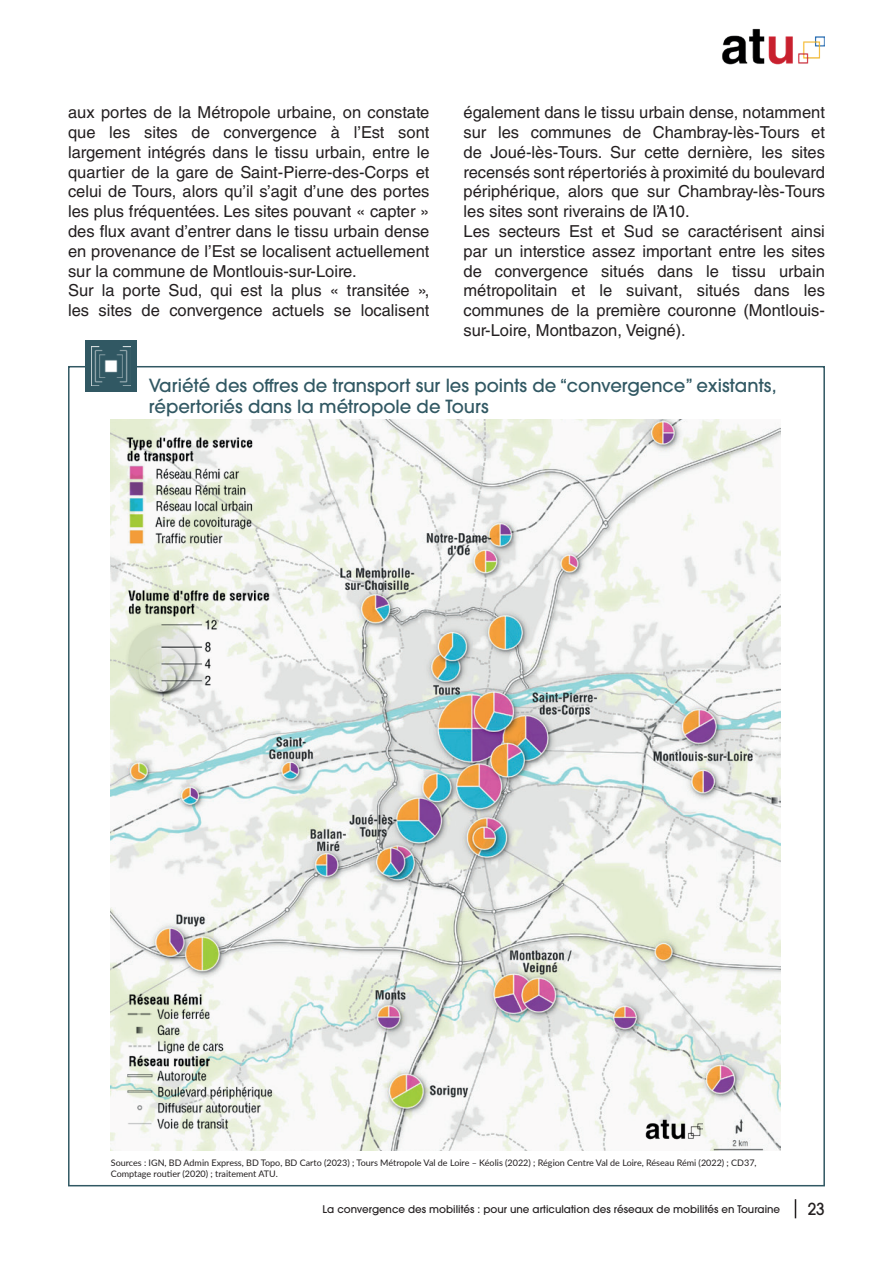
<style>
.page{position:relative;width:893px;height:1263px;background:#fff}
.page>*{position:absolute;margin:0;border:0;box-sizing:border-box;transform-origin:0 0}
.t1{font:500 18px/21px "ITC Avant Garde Pro";color:#315863}
.t2{font:16.5px/19.8px "Helvetica LT Std";color:#231f20}
.t3{font:500 16.5px "ITC Avant Garde Pro";color:#231f20;scale:.95 1}
.t4{font:500 10.5px "ITC Avant Garde Pro";color:#231f20}
.t5{font:9px/10.8px "Lato";color:#231f20}
</style>
<div class="page">
<img style="left:722px;top:28px;width:103px;height:37px">
<div style="left:85px;top:340px;width:52px;height:52px;background:#315863"></div>
<img style="left:91px;top:346px;width:39px;height:39px">
<img style="left:111px;top:419px;width:669px;height:732px">
<img style="left:111px;top:430px;width:160px;height:185px">
<img style="left:118px;top:583px;width:160px;height:127px">
<img style="left:111px;top:986px;width:185px;height:148px">
<svg style="left:795px;top:1199px;width:1px;height:19px"></svg>
<img style="left:644px;top:1115px;width:58px;height:29px">
<p class="t2" style="left:68px;top:102px;width:363px">aux portes de la Métropole urbaine, on constate que les sites de convergence à l’Est sont largement intégrés dans le tissu urbain, entre le quartier de la gare de Saint-Pierre-des-Corps et celui de Tours, alors qu’il s’agit d’une des portes les plus fréquentées. Les sites pouvant « capter » des flux avant d’entrer dans le tissu urbain dense en provenance de l’Est se localisent actuellement sur la commune de Montlouis-sur-Loire.<br>Sur la porte Sud, qui est la plus « transitée », les sites de convergence actuels se localisent</p>
<p class="t2" style="left:463px;top:102px;width:363px">également dans le tissu urbain dense, notamment sur les communes de Chambray-lès-Tours et de Joué-lès-Tours. Sur cette dernière, les sites recensés sont répertoriés à proximité du boulevard périphérique, alors que sur Chambray-lès-Tours les sites sont riverains de l’A10.<br>Les secteurs Est et Sud se caractérisent ainsi par un interstice assez important entre les sites de convergence situés dans le tissu urbain métropolitain et le suivant, situés dans les communes de la première couronne (Montlouis&shy;sur-Loire, Montbazon, Veigné).</p>
<p class="t1" style="left:149px;top:375px;width:629px">Variété des offres de transport sur les points de “convergence” existants, répertoriés dans la métropole de Tours</p>
<p class="t5" style="left:111px;top:1157px;width:647px">Sources : IGN, BD Admin Express, BD Topo, BD Carto (2023) ; Tours Métropole Val de Loire – Kéolis (2022) ; Région Centre Val de Loire, Réseau Rémi (2022) ; CD37,<br>Comptage routier (2020) ; traitement ATU.</p>
<p class="t4" style="left:323px;top:1202px;width:459px">La convergence des mobilités : pour une articulation des réseaux de mobilités en Touraine</p>
<p class="t3" style="left:808px;top:1198px;width:20px">23</p>
</div>
